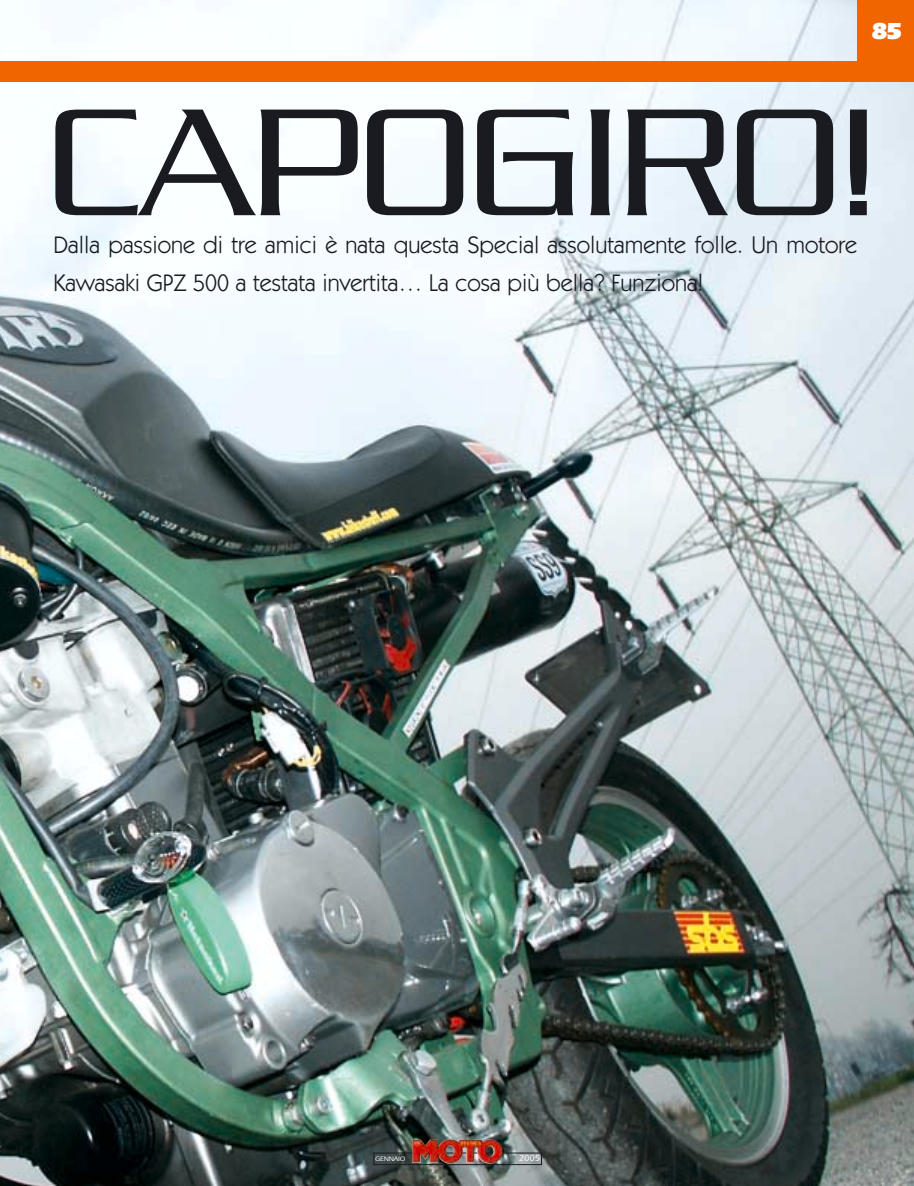
<style>
.page{position:relative;width:914px;height:1186px;background:#fff}
.page>*{position:absolute;margin:0;border:0;box-sizing:border-box;transform-origin:0 0}
.t1{font:300 165px "Serpentine";color:#191b20}
.t2{font:24px/37.8px "Itc Kabel";color:#191b20}
.t3{font:900 24px "Itc Eras";color:#fff}
.t4{font:500 9px "Itc Eras";color:#fff}
.t5{font:500 6.75px "Itc Eras";color:#fff}
</style>
<div class="page">
<img style="left:0;top:0;width:914px;height:1185px">
<p class="t3" style="left:870px;top:23px;width:34px">85</p>
<h1 class="t1" style="left:48px;top:110px;width:830px">CAPOGIRO!</h1>
<p class="t2" style="left:53px;top:227px;width:805px">Dalla passione di tre amici è nata questa Special assolutamente folle. Un motore<br>Kawasaki GPZ 500 a testata invertita… La cosa più bella? Funziona!</p>
<p class="t5" style="left:375px;top:1156px;width:32px">GENNAIO</p>
<p class="t4" style="left:519px;top:1155px;width:23px">2005</p>
</div>
